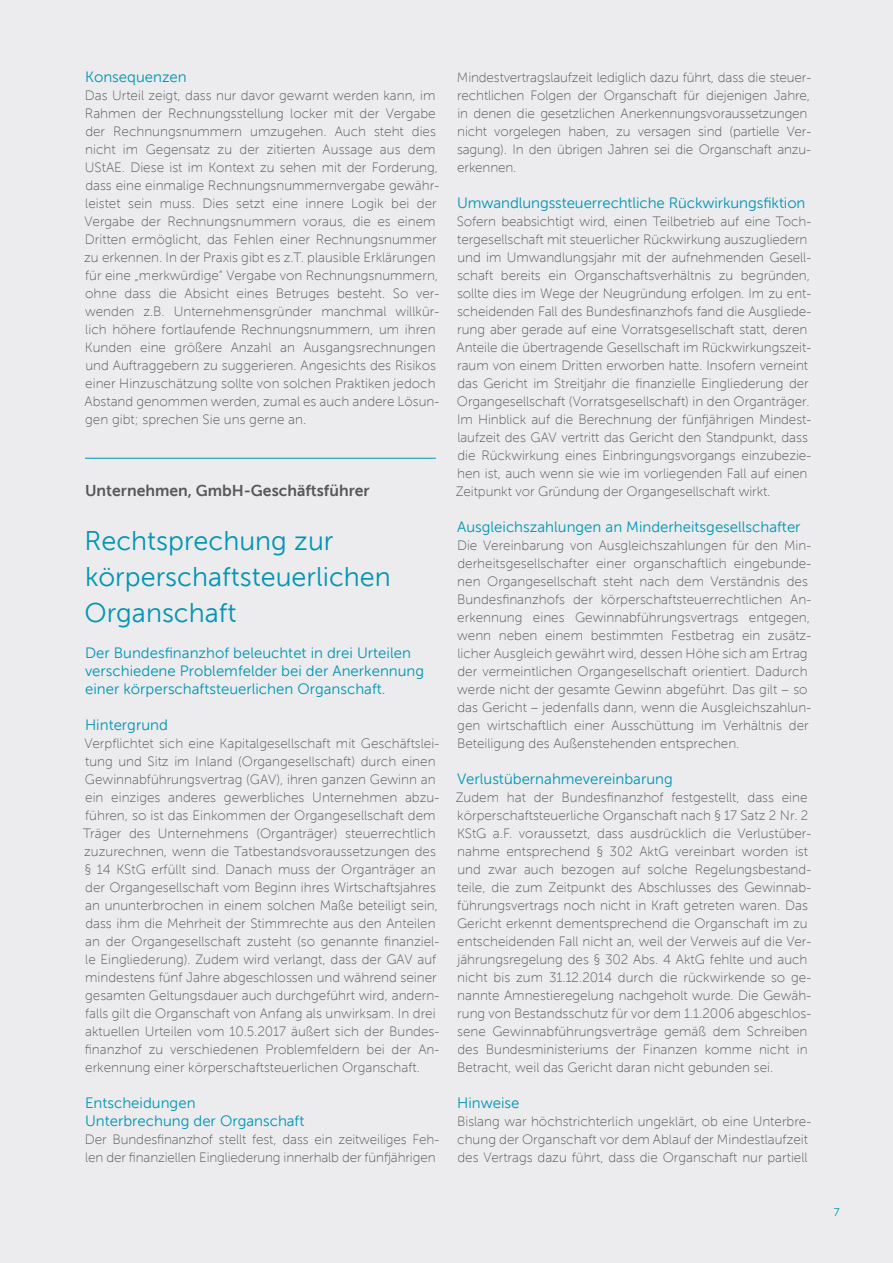
<style>
.page{position:relative;width:893px;height:1263px;background:#ececee}
.page>*{position:absolute;margin:0;border:0;box-sizing:border-box;transform-origin:0 0}
.t1{font:700 27px/36px "Museofordhpg";color:#0095b3}
.t2{font:800 15.75px "Museofordhpg";color:#57585a}
.t3{font:700 15px/18px "Museofordhpg";color:#0095b3}
.t4{font:13.5px/18px "Museofordhpg";color:#57585a}
.t5{font:700 11.25px "Museofordhpg";color:#0095b3}
</style>
<div class="page">
<hr style="left:85px;top:458px;width:351px;height:1px;background:#0095b3">
<p class="t3" style="left:85px;top:68px;width:103px">Konsequenzen</p>
<p class="t4" style="left:84px;top:86px;width:356px">Das Urteil zeigt, dass nur davor gewarnt werden kann, im Rahmen der Rechnungsstellung locker mit der Vergabe der Rechnungsnummern umzugehen. Auch steht dies nicht im Gegensatz zu der zitierten Aussage aus dem UStAE. Diese ist im Kontext zu sehen mit der Forderung, dass eine einmalige Rechnungsnummernvergabe gewähr&shy;leistet sein muss. Dies setzt eine innere Logik bei der Vergabe der Rechnungsnummern voraus, die es einem Dritten ermöglicht, das Fehlen einer Rechnungsnummer zu erkennen. In der Praxis gibt es z.T. plausible Erklärungen für eine „merkwürdige“ Vergabe von Rechnungsnummern, ohne dass die Absicht eines Betruges besteht. So ver&shy;wenden z.B. Unternehmensgründer manchmal willkür&shy;lich höhere fortlaufende Rechnungsnummern, um ihren Kunden eine größere Anzahl an Ausgangsrechnungen und Auftraggebern zu suggerieren. Angesichts des Risikos einer Hinzuschätzung sollte von solchen Praktiken jedoch Abstand genommen werden, zumal es auch andere Lösun&shy;gen gibt; sprechen Sie uns gerne an.</p>
<p class="t2" style="left:85px;top:482px;width:286px">Unternehmen, GmbH-Geschäftsführer</p>
<h1 class="t1" style="left:84px;top:523px;width:308px">Rechtsprechung zur körperschaftsteuerlichen<br>Organschaft</h1>
<p class="t3" style="left:85px;top:644px;width:341px">Der Bundesfinanzhof beleuchtet in drei Urteilen verschiedene Problemfelder bei der Anerkennung einer körperschaftsteuerlichen Organschaft.</p>
<p class="t3" style="left:85px;top:716px;width:84px">Hintergrund</p>
<p class="t4" style="left:83px;top:734px;width:358px">Verpflichtet sich eine Kapitalgesellschaft mit Geschäftslei&shy;tung und Sitz im Inland (Organgesellschaft) durch einen Gewinnabführungsvertrag (GAV), ihren ganzen Gewinn an ein einziges anderes gewerbliches Unternehmen abzu&shy;führen, so ist das Einkommen der Organgesellschaft dem Träger des Unternehmens (Organträger) steuerrechtlich zuzurechnen, wenn die Tatbestandsvoraussetzungen des § 14 KStG erfüllt sind. Danach muss der Organträger an der Organgesellschaft vom Beginn ihres Wirtschaftsjahres an ununterbrochen in einem solchen Maße beteiligt sein, dass ihm die Mehrheit der Stimmrechte aus den Anteilen an der Organgesellschaft zusteht (so genannte finanziel&shy;le Eingliederung). Zudem wird verlangt, dass der GAV auf mindestens fünf Jahre abgeschlossen und während seiner gesamten Geltungsdauer auch durchgeführt wird, andern&shy;falls gilt die Organschaft von Anfang als unwirksam. In drei aktuellen Urteilen vom 10.5.2017 äußert sich der Bundes&shy;finanzhof zu verschiedenen Problemfeldern bei der An&shy;erkennung einer körperschaftsteuerlichen Organschaft.</p>
<p class="t3" style="left:85px;top:1094px;width:221px">Entscheidungen<br>Unterbrechung der Organschaft</p>
<p class="t4" style="left:85px;top:1130px;width:356px">Der Bundesfinanzhof stellt fest, dass ein zeitweiliges Feh&shy;len der finanziellen Eingliederung innerhalb der fünfjährigen</p>
<p class="t4" style="left:457px;top:68px;width:356px">Mindestvertragslaufzeit lediglich dazu führt, dass die steuer&shy;rechtlichen Folgen der Organschaft für diejenigen Jahre, in denen die gesetzlichen Anerkennungsvoraussetzungen nicht vorgelegen haben, zu versagen sind (partielle Ver&shy;sagung). In den übrigen Jahren sei die Organschaft anzu&shy;erkennen.</p>
<p class="t3" style="left:457px;top:194px;width:350px">Umwandlungssteuerrechtliche Rückwirkungsfiktion</p>
<p class="t4" style="left:456px;top:212px;width:357px">Sofern beabsichtigt wird, einen Teilbetrieb auf eine Toch&shy;tergesellschaft mit steuerlicher Rückwirkung auszugliedern und im Umwandlungsjahr mit der aufnehmenden Gesell&shy;schaft bereits ein Organschaftsverhältnis zu begründen, sollte dies im Wege der Neugründung erfolgen. Im zu ent&shy;scheidenden Fall des Bundesfinanzhofs fand die Ausgliede&shy;rung aber gerade auf eine Vorratsgesellschaft statt, deren Anteile die übertragende Gesellschaft im Rückwirkungszeit&shy;raum von einem Dritten erworben hatte. Insofern verneint das Gericht im Streitjahr die finanzielle Eingliederung der Organgesellschaft (Vorratsgesellschaft) in den Organträger.<br>Im Hinblick auf die Berechnung der fünfjährigen Mindest&shy;laufzeit des GAV vertritt das Gericht den Standpunkt, dass die Rückwirkung eines Einbringungsvorgangs einzubezie&shy;hen ist, auch wenn sie wie im vorliegenden Fall auf einen Zeitpunkt vor Gründung der Organgesellschaft wirkt.</p>
<p class="t3" style="left:457px;top:518px;width:345px">Ausgleichszahlungen an Minderheitsgesellschafter</p>
<p class="t4" style="left:457px;top:536px;width:356px">Die Vereinbarung von Ausgleichszahlungen für den Min&shy;derheitsgesellschafter einer organschaftlich eingebunde&shy;nen Organgesellschaft steht nach dem Verständnis des Bundesfinanzhofs der körperschaftsteuerrechtlichen An&shy;erkennung eines Gewinnabführungsvertrags entgegen, wenn neben einem bestimmten Festbetrag ein zusätz&shy;licher Ausgleich gewährt wird, dessen Höhe sich am Ertrag der vermeintlichen Organgesellschaft orientiert. Dadurch werde nicht der gesamte Gewinn abgeführt. Das gilt – so das Gericht – jedenfalls dann, wenn die Ausgleichszahlun&shy;gen wirtschaftlich einer Ausschüttung im Verhältnis der Beteiligung des Außenstehenden entsprechen.</p>
<p class="t3" style="left:457px;top:770px;width:217px">Verlustübernahmevereinbarung</p>
<p class="t4" style="left:456px;top:788px;width:357px">Zudem hat der Bundesfinanzhof festgestellt, dass eine körperschaftsteuerliche Organschaft nach § 17 Satz 2 Nr. 2<br>KStG a.F. voraussetzt, dass ausdrücklich die Verlustüber&shy;nahme entsprechend § 302 AktG vereinbart worden ist und zwar auch bezogen auf solche Regelungsbestand&shy;teile, die zum Zeitpunkt des Abschlusses des Gewinnab&shy;führungsvertrags noch nicht in Kraft getreten waren. Das Gericht erkennt dementsprechend die Organschaft im zu entscheidenden Fall nicht an, weil der Verweis auf die Ver-- jährungsregelung des § 302 Abs. 4 AktG fehlte und auch nicht bis zum 31.12.2014 durch die rückwirkende so ge&shy;nannte Amnestieregelung nachgeholt wurde. Die Gewäh&shy;rung von Bestandsschutz für vor dem 1.1.2006 abgeschlos&shy;sene Gewinnabführungsverträge gemäß dem Schreiben des Bundesministeriums der Finanzen komme nicht in Betracht, weil das Gericht daran nicht gebunden sei.</p>
<p class="t3" style="left:457px;top:1094px;width:64px">Hinweise</p>
<p class="t4" style="left:457px;top:1112px;width:356px">Bislang war höchstrichterlich ungeklärt, ob eine Unterbre&shy;chung der Organschaft vor dem Ablauf der Mindestlaufzeit des Vertrags dazu führt, dass die Organschaft nur partiell</p>
<p class="t5" style="left:834px;top:1206px;width:7px">7</p>
</div>
